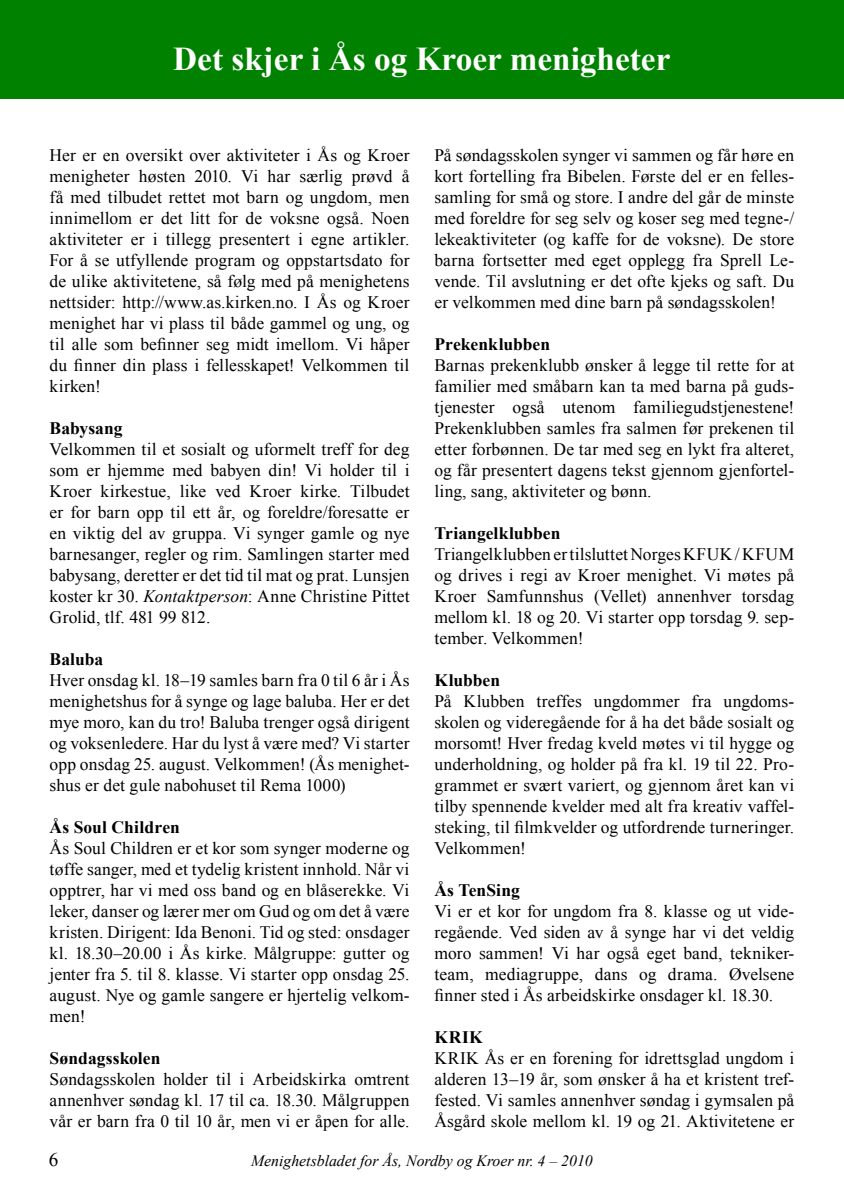
<style>
.page{position:relative;width:844px;height:1191px;background:#fff}
.page>*{position:absolute;margin:0;border:0;box-sizing:border-box;transform-origin:0 0}
.t1{font:700 33.25px "Times New Roman";color:#fff}
.t2{font:19.25px "Times New Roman";color:#000}
.t3{font:17.5px/21px "Times New Roman";letter-spacing:.005em;color:#000;text-align:justify}
.t4{font:700 17.5px "Times New Roman";letter-spacing:.005em;color:#000}
.t5{font:italic 15.75px "Times New Roman";color:#000}
.s1{font-style:italic}
</style>
<div class="page">
<div style="left:0;top:0;width:843px;height:98px;background:#008100"></div>
<h1 class="t1" style="left:173px;top:36px;width:498px">Det skjer i Ås og Kroer menigheter</h1>
<p class="t3" style="left:50px;top:144px;width:361px">Her er en oversikt over aktiviteter i Ås og Kroer menigheter høsten 2010. Vi har særlig prøvd å få med tilbudet rettet mot barn og ungdom, men innimellom er det litt for de voksne også. Noen aktiviteter er i tillegg presentert i egne artikler.<br>For å se utfyllende program og oppstartsdato for de ulike aktivitetene, så følg med på menighetens nettsider: http://www.as.kirken.no. I Ås og Kroer menighet har vi plass til både gammel og ung, og til alle som befinner seg midt imellom. Vi håper du finner din plass i fellesskapet! Velkommen til kirken!</p>
<p class="t4" style="left:50px;top:416px;width:74px">Babysang</p>
<p class="t3" style="left:50px;top:438px;width:361px">Velkommen til et sosialt og uformelt treff for deg som er hjemme med babyen din! Vi holder til i Kroer kirkestue, like ved Kroer kirke. Tilbudet er for barn opp til ett år, og foreldre/foresatte er en viktig del av gruppa. Vi synger gamle og nye barnesanger, regler og rim. Samlingen starter med babysang, deretter er det tid til mat og prat. Lunsjen koster kr 30. <span class="s1">Kontaktperson</span>: Anne Christine Pittet Grolid, tlf. 481 99 812.</p>
<p class="t4" style="left:50px;top:647px;width:55px">Baluba</p>
<p class="t3" style="left:50px;top:669px;width:361px">Hver onsdag kl. 18–19 samles barn fra 0 til 6 år i Ås menighetshus for å synge og lage baluba. Her er det mye moro, kan du tro! Baluba trenger også dirigent og voksenledere. Har du lyst å være med? Vi starter opp onsdag 25. august. Velkommen! (Ås menighet&shy;shus er det gule nabohuset til Rema 1000)</p>
<p class="t4" style="left:50px;top:815px;width:132px">Ås Soul Children</p>
<p class="t3" style="left:50px;top:837px;width:361px">Ås Soul Children er et kor som synger moderne og tøffe sanger, med et tydelig kristent innhold. Når vi opptrer, har vi med oss band og en blåserekke. Vi leker, danser og lærer mer om Gud og om det å være kristen. Dirigent: Ida Benoni. Tid og sted: onsdager kl. 18.30–20.00 i Ås kirke. Målgruppe: gutter og jenter fra 5. til 8. klasse. Vi starter opp onsdag 25. august. Nye og gamle sangere er hjertelig velkom&shy;men!</p>
<p class="t4" style="left:50px;top:1046px;width:112px">Søndagsskolen</p>
<p class="t3" style="left:50px;top:1068px;width:361px">Søndagsskolen holder til i Arbeidskirka omtrent annenhver søndag kl. 17 til ca. 18.30. Målgruppen vår er barn fra 0 til 10 år, men vi er åpen for alle.</p>
<p class="t3" style="left:434px;top:144px;width:361px">På søndagsskolen synger vi sammen og får høre en kort fortelling fra Bibelen. Første del er en felles&shy;samling for små og store. I andre del går de minste med foreldre for seg selv og koser seg med tegne-/ lekeaktiviteter (og kaffe for de voksne). De store barna fortsetter med eget opplegg fra Sprell Le&shy;vende. Til avslutning er det ofte kjeks og saft. Du er velkommen med dine barn på søndagsskolen!</p>
<p class="t4" style="left:434px;top:332px;width:117px">Prekenklubben</p>
<p class="t3" style="left:434px;top:354px;width:361px">Barnas prekenklubb ønsker å legge til rette for at familier med småbarn kan ta med barna på guds&shy;tjenester også utenom familiegudstjenestene!<br>Prekenklubben samles fra salmen før prekenen til etter forbønnen. De tar med seg en lykt fra alteret, og får presentert dagens tekst gjennom gjenfortel&shy;ling, sang, aktiviteter og bønn.</p>
<p class="t4" style="left:434px;top:521px;width:128px">Triangelklubben</p>
<p class="t3" style="left:434px;top:543px;width:361px">Triangelklubben er tilsluttet Norges KFUK/KFUM og drives i regi av Kroer menighet. Vi møtes på Kroer Samfunnshus (Vellet) annenhver torsdag mellom kl. 18 og 20. Vi starter opp torsdag 9. sep&shy;tember. Velkommen!</p>
<p class="t4" style="left:434px;top:668px;width:67px">Klubben</p>
<p class="t3" style="left:434px;top:690px;width:361px">På Klubben treffes ungdommer fra ungdoms&shy;skolen og videregående for å ha det både sosialt og morsomt! Hver fredag kveld møtes vi til hygge og underholdning, og holder på fra kl. 19 til 22. Pro&shy;grammet er svært variert, og gjennom året kan vi tilby spennende kvelder med alt fra kreativ vaffel&shy;steking, til filmkvelder og utfordrende turneringer.<br>Velkommen!</p>
<p class="t4" style="left:434px;top:878px;width:87px">Ås TenSing</p>
<p class="t3" style="left:434px;top:900px;width:361px">Vi er et kor for ungdom fra 8. klasse og ut vide&shy;regående. Ved siden av å synge har vi det veldig moro sammen! Vi har også eget band, tekniker&shy;team, mediagruppe, dans og drama. Øvelsene finner sted i Ås arbeidskirke onsdager kl. 18.30.</p>
<p class="t4" style="left:434px;top:1025px;width:50px">KRIK</p>
<p class="t3" style="left:434px;top:1047px;width:361px">KRIK Ås er en forening for idrettsglad ungdom i alderen 13–19 år, som ønsker å ha et kristent tref&shy;fested. Vi samles annenhver søndag i gymsalen på Åsgård skole mellom kl. 19 og 21. Aktivitetene er</p>
<p class="t2" style="left:49px;top:1146px;width:11px">6</p>
<p class="t5" style="left:251px;top:1149px;width:343px">Menighetsbladet for Ås, Nordby og Kroer nr. 4 – 2010</p>
</div>
